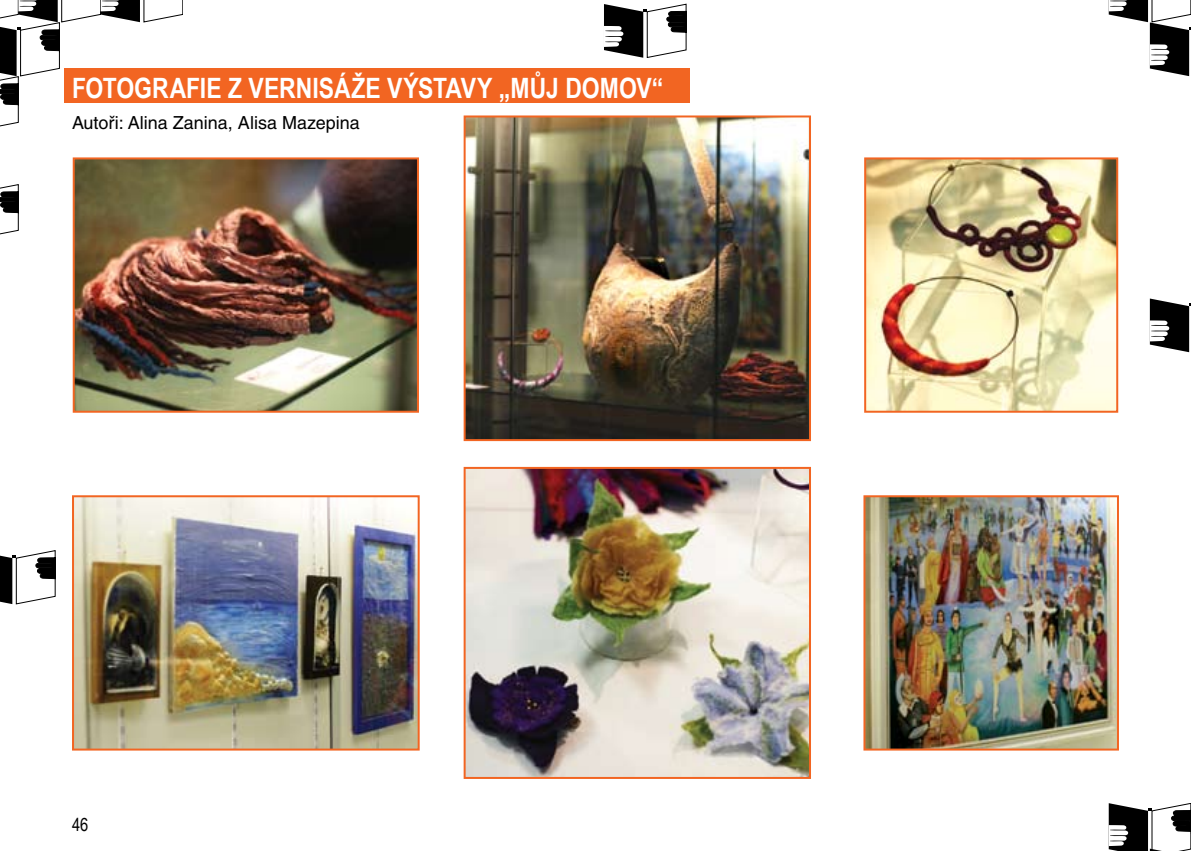
<style>
.page{position:relative;width:1191px;height:851px;background:#fff}
.page>*{position:absolute;margin:0;border:0;box-sizing:border-box;transform-origin:0 0}
.t1{font:700 28px "Arial Narrow";color:#fff}
.t2{font:18px "Helvetica CE";color:#000}
.t3{font:18px "Arial Narrow";color:#000}
</style>
<div class="page">
<svg style="left:0;top:0;width:183px;height:127px"></svg>
<svg style="left:0;top:184px;width:18px;height:51px"></svg>
<svg style="left:604px;top:4px;width:82px;height:54px"></svg>
<svg style="left:0;top:550px;width:55px;height:54px"></svg>
<svg style="left:1108px;top:0;width:83px;height:76px"></svg>
<svg style="left:1149px;top:298px;width:42px;height:54px"></svg>
<svg style="left:1108px;top:803px;width:83px;height:47px"></svg>
<div style="left:65px;top:68px;width:625px;height:35px;background:#f26522"></div>
<img style="left:466px;top:470px;width:342px;height:305px">
<div style="left:463px;top:467px;width:348px;height:311px;border:2px solid #f26522"></div>
<img style="left:866px;top:498px;width:250px;height:249px">
<div style="left:863px;top:495px;width:256px;height:255px;border:2px solid #f26522"></div>
<img style="left:466px;top:118px;width:342px;height:320px">
<div style="left:463px;top:115px;width:348px;height:326px;border:2px solid #f26522"></div>
<img style="left:75px;top:498px;width:342px;height:249px">
<div style="left:72px;top:495px;width:348px;height:255px;border:2px solid #f26522"></div>
<img style="left:867px;top:160px;width:248px;height:249px">
<div style="left:864px;top:157px;width:254px;height:255px;border:2px solid #f26522"></div>
<img style="left:76px;top:160px;width:340px;height:249px">
<div style="left:73px;top:157px;width:346px;height:255px;border:2px solid #f26522"></div>
<p class="t1" style="left:72px;top:67px;width:593px">FOTOGRAFIE Z VERNISÁŽE VÝSTAVY „MŮJ DOMOV“</p>
<p class="t2" style="left:72px;top:112px;width:289px">Autoři: Alina Zanina, Alisa Mazepina</p>
<p class="t3" style="left:72px;top:811px;width:18px">46</p>
</div>
